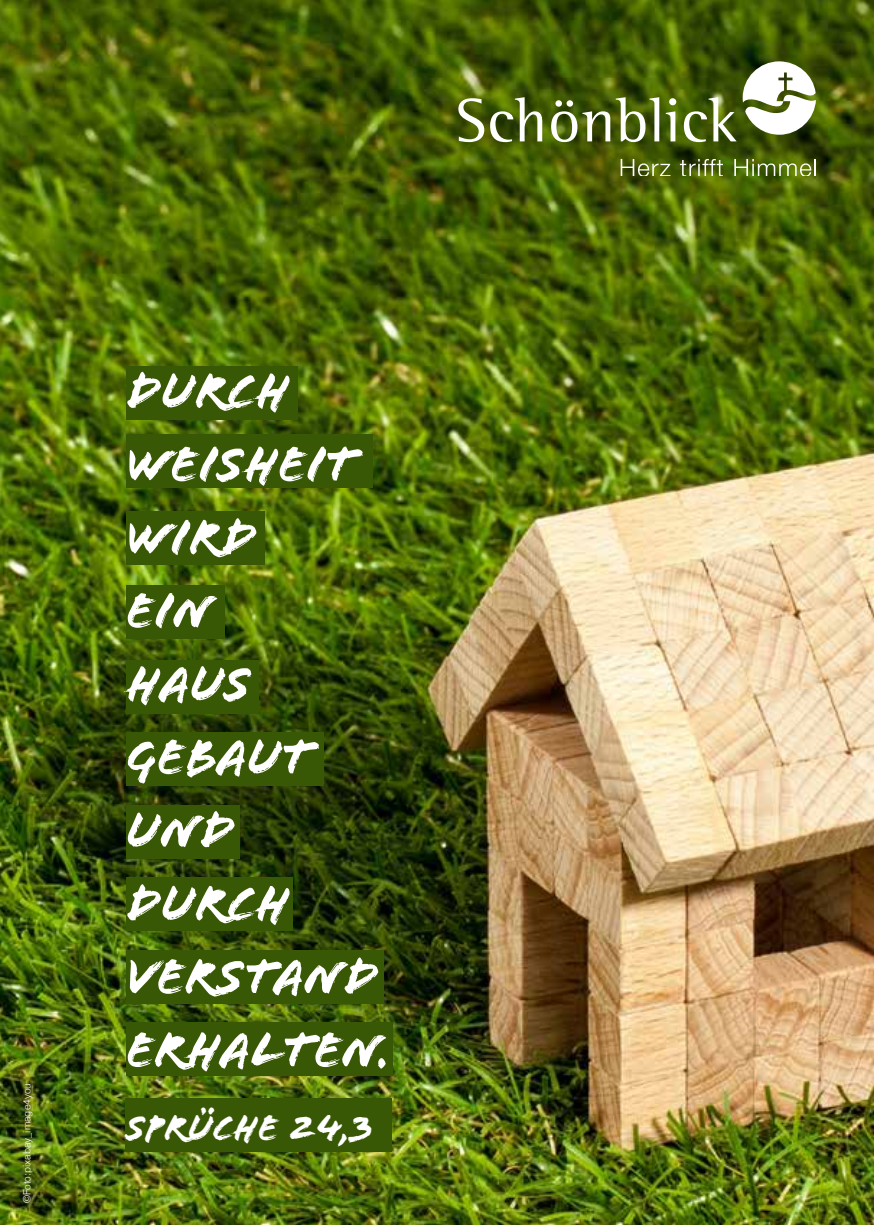
<style>
.page{position:relative;width:874px;height:1225px;background:#fff}
.page>*{position:absolute;margin:0;border:0;box-sizing:border-box;transform-origin:0 0}
.t1{font:52.2px/73.2px "Flood Std";color:#fff}
.t2{font:38px "Flood Std";color:#fff}
.t3{font:300 10px "Helvetica";color:#fff}
</style>
<div class="page">
<img style="left:0;top:0;width:873px;height:1225px">
<svg style="left:458px;top:98px;width:26px;height:44px"></svg>
<svg style="left:490px;top:97px;width:52px;height:45px"></svg>
<svg style="left:551px;top:97px;width:108px;height:45px"></svg>
<svg style="left:665px;top:98px;width:11px;height:43px"></svg>
<svg style="left:683px;top:97px;width:53px;height:45px"></svg>
<svg style="left:742px;top:61px;width:73px;height:74px"></svg>
<svg style="left:620px;top:159px;width:50px;height:17px"></svg>
<svg style="left:679px;top:159px;width:43px;height:17px"></svg>
<svg style="left:734px;top:159px;width:81px;height:17px"></svg>
<div style="left:126px;top:366px;width:172px;height:54px;background:#395806"></div>
<div style="left:126px;top:434px;width:246px;height:54px;background:#395806"></div>
<div style="left:126px;top:511px;width:138px;height:54px;background:#395806"></div>
<div style="left:126px;top:585px;width:99px;height:54px;background:#395806"></div>
<div style="left:126px;top:659px;width:133px;height:54px;background:#395806"></div>
<div style="left:126px;top:732px;width:197px;height:54px;background:#395806"></div>
<div style="left:126px;top:804px;width:113px;height:54px;background:#395806"></div>
<div style="left:126px;top:877px;width:167px;height:54px;background:#395806"></div>
<div style="left:126px;top:950px;width:257px;height:53px;background:#395806"></div>
<div style="left:126px;top:1022px;width:266px;height:54px;background:#395806"></div>
<div style="left:125px;top:1098px;width:267px;height:53px;background:#395806"></div>
<p class="t3" style="left:18px;top:1203px;width:122px;rotate:-90deg">©Foto:pixabay_image4you</p>
<p class="t1" style="left:126px;top:355px;width:265px">DURCH<br>WEISHEIT<br>WIRD<br>EIN<br>HAUS<br>GEBAUT<br>UND<br>DURCH<br>VERSTAND<br>ERHALTEN.</p>
<p class="t2" style="left:126px;top:1105px;width:248px">SPRÜCHE 24,3</p>
</div>
